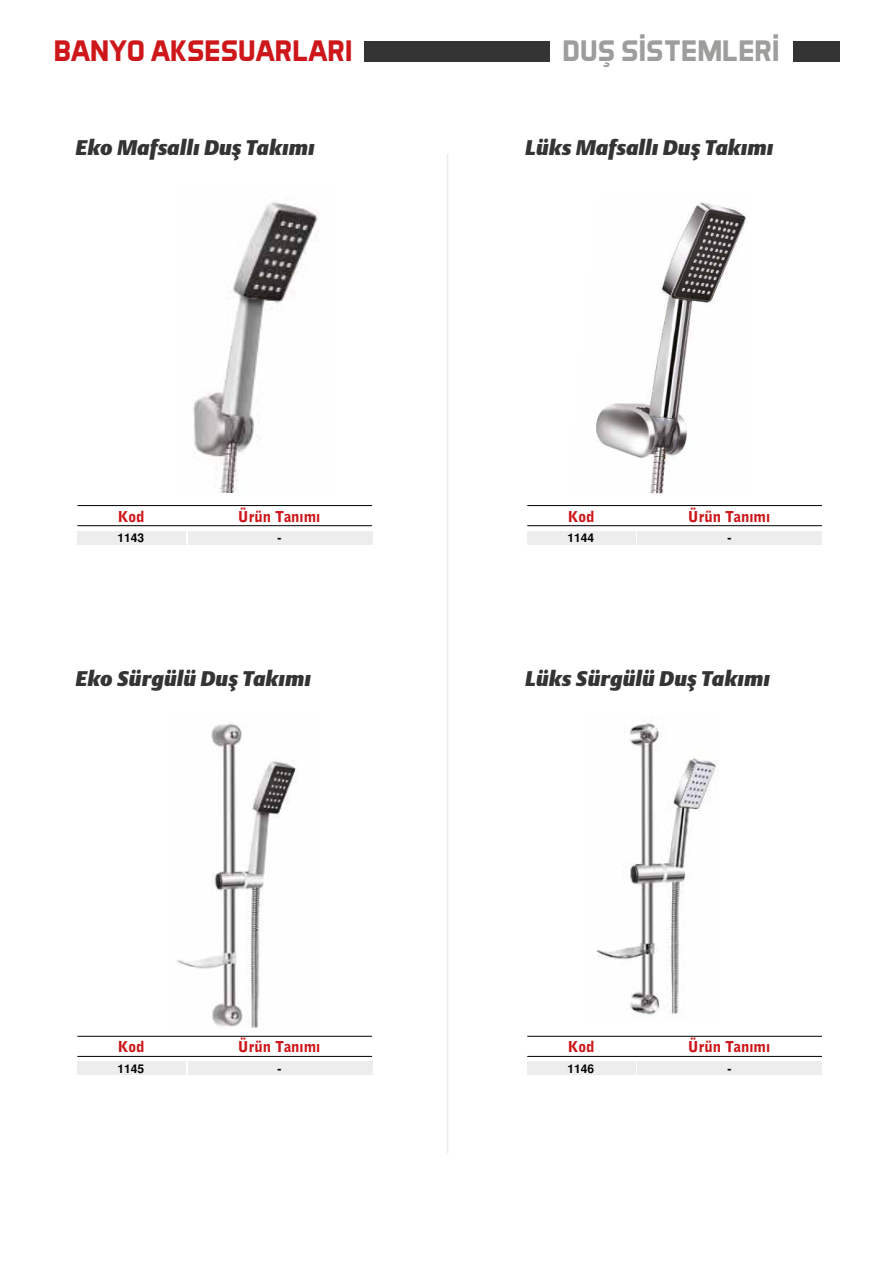
<style>
.page{position:relative;width:893px;height:1263px;background:#fff}
.page>*{position:absolute;margin:0;border:0;box-sizing:border-box;transform-origin:0 0}
.t1{font:700 30px "Aero Matics";color:#cd171a}
.t2{font:700 30px "Aero Matics";color:#9d9d9c}
.t3{font:italic 21px "Argo";color:#343434}
.t4{font:15px "Bell Gothic Black Tr";color:#cd171a}
.t5{font:700 12px "Helvetica Tr";color:#000}
</style>
<div class="page">
<svg style="left:447px;top:154px;width:1px;height:999px"></svg>
<div style="left:77px;top:531px;width:109px;height:14px;background:#ededed"></div>
<div style="left:188px;top:531px;width:184px;height:14px;background:#ededed"></div>
<hr style="left:77px;top:505px;width:295px;height:1px;background:#000">
<hr style="left:77px;top:525px;width:295px;height:1px;background:#000">
<div style="left:77px;top:1061px;width:109px;height:14px;background:#ededed"></div>
<div style="left:188px;top:1061px;width:184px;height:14px;background:#ededed"></div>
<hr style="left:77px;top:1036px;width:295px;height:1px;background:#000">
<hr style="left:77px;top:1056px;width:295px;height:1px;background:#000">
<div style="left:527px;top:1061px;width:109px;height:14px;background:#ededed"></div>
<div style="left:638px;top:1061px;width:184px;height:14px;background:#ededed"></div>
<hr style="left:527px;top:1036px;width:295px;height:1px;background:#000">
<hr style="left:527px;top:1056px;width:295px;height:1px;background:#000">
<div style="left:527px;top:531px;width:109px;height:14px;background:#ededed"></div>
<div style="left:638px;top:531px;width:184px;height:14px;background:#ededed"></div>
<hr style="left:527px;top:505px;width:295px;height:1px;background:#000">
<hr style="left:527px;top:525px;width:295px;height:1px;background:#000">
<img style="left:192px;top:202px;width:127px;height:291px">
<img style="left:596px;top:202px;width:150px;height:291px">
<img style="left:177px;top:723px;width:120px;height:305px">
<img style="left:596px;top:717px;width:122px;height:298px">
<div style="left:364px;top:41px;width:185px;height:20px;background:#343434"></div>
<div style="left:793px;top:41px;width:46px;height:21px;background:#343434"></div>
<h1 class="t1" style="left:54px;top:33px;width:300px">BANYO AKSESUARLARI</h1>
<h1 class="t2" style="left:563px;top:33px;width:218px">DUŞ SİSTEMLERİ</h1>
<p class="t3" style="left:75px;top:136px;width:241px">Eko Mafsallı Duş Takımı</p>
<p class="t3" style="left:525px;top:136px;width:250px">Lüks Mafsallı Duş Takımı</p>
<p class="t4" style="left:118px;top:507px;width:28px">Kod</p>
<p class="t4" style="left:238px;top:507px;width:84px">Ürün Tanımı</p>
<p class="t5" style="left:118px;top:530px;width:28px">1143</p>
<p class="t5" style="left:278px;top:530px;width:5px">-</p>
<p class="t4" style="left:568px;top:507px;width:28px">Kod</p>
<p class="t4" style="left:688px;top:507px;width:84px">Ürün Tanımı</p>
<p class="t5" style="left:567px;top:530px;width:28px">1144</p>
<p class="t5" style="left:727px;top:530px;width:5px">-</p>
<p class="t3" style="left:75px;top:666px;width:237px">Eko Sürgülü Duş Takımı</p>
<p class="t3" style="left:525px;top:666px;width:246px">Lüks Sürgülü Duş Takımı</p>
<p class="t4" style="left:118px;top:1038px;width:28px">Kod</p>
<p class="t4" style="left:238px;top:1038px;width:84px">Ürün Tanımı</p>
<p class="t5" style="left:118px;top:1061px;width:28px">1145</p>
<p class="t5" style="left:278px;top:1061px;width:5px">-</p>
<p class="t4" style="left:568px;top:1038px;width:28px">Kod</p>
<p class="t4" style="left:688px;top:1038px;width:84px">Ürün Tanımı</p>
<p class="t5" style="left:567px;top:1061px;width:28px">1146</p>
<p class="t5" style="left:727px;top:1061px;width:5px">-</p>
</div>
